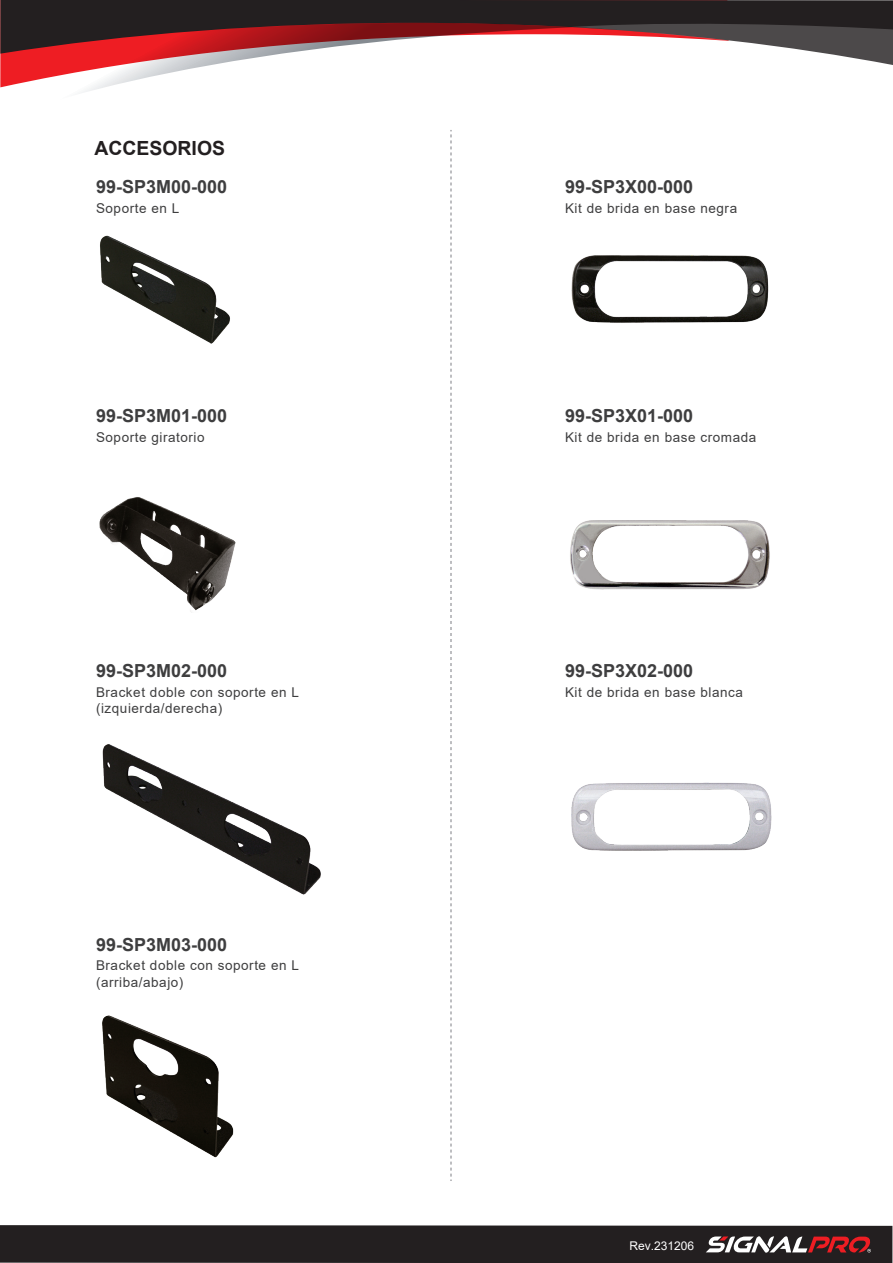
<style>
.page{position:relative;width:893px;height:1263px;background:#fff}
.page>*{position:absolute;margin:0;border:0;box-sizing:border-box;transform-origin:0 0}
.t1{font:700 19.5px "Arial";color:#231f20}
.t2{font:700 18px "Arial";color:#3e3e3f}
.t3{font:13.5px/16.5px "Arial";letter-spacing:.04em;color:#3e3e3f}
.t4{font:12px "Arial";color:#fff}
</style>
<div class="page">
<div style="left:0;top:0;width:893px;height:24px;background:#231f20"></div>
<svg style="left:572px;top:24px;width:321px;height:41px"></svg>
<svg style="left:0;top:23px;width:572px;height:70px"></svg>
<svg style="left:0;top:1225px;width:892px;height:38px;background:#2e2728"></svg>
<img style="left:102px;top:744px;width:219px;height:151px">
<img style="left:102px;top:1015px;width:132px;height:143px">
<img style="left:100px;top:235px;width:130px;height:109px">
<img style="left:99px;top:497px;width:137px;height:115px">
<svg style="left:450px;top:130px;width:2px;height:1051px"></svg>
<img style="left:571px;top:255px;width:198px;height:68px">
<img style="left:570px;top:520px;width:200px;height:70px">
<img style="left:571px;top:782px;width:201px;height:69px">
<h1 class="t1" style="left:95px;top:134px;width:132px">ACCESORIOS</h1>
<h2 class="t2" style="left:96px;top:174px;width:133px">99-SP3M00-000</h2>
<p class="t3" style="left:96px;top:200px;width:85px">Soporte en L</p>
<h2 class="t2" style="left:96px;top:403px;width:133px">99-SP3M01-000</h2>
<p class="t3" style="left:96px;top:429px;width:110px">Soporte giratorio</p>
<h2 class="t2" style="left:96px;top:658px;width:133px">99-SP3M02-000</h2>
<p class="t3" style="left:96px;top:684px;width:204px">Bracket doble con soporte en L (izquierda/derecha)</p>
<h2 class="t2" style="left:96px;top:932px;width:133px">99-SP3M03-000</h2>
<p class="t3" style="left:96px;top:957px;width:204px">Bracket doble con soporte en L (arriba/abajo)</p>
<h2 class="t2" style="left:565px;top:174px;width:130px">99-SP3X00-000</h2>
<p class="t3" style="left:565px;top:200px;width:174px">Kit de brida en base negra</p>
<h2 class="t2" style="left:565px;top:403px;width:130px">99-SP3X01-000</h2>
<p class="t3" style="left:565px;top:429px;width:193px">Kit de brida en base cromada</p>
<h2 class="t2" style="left:565px;top:658px;width:130px">99-SP3X02-000</h2>
<p class="t3" style="left:565px;top:684px;width:179px">Kit de brida en base blanca</p>
<p class="t4" style="left:629px;top:1237px;width:66px">Rev.231206</p>
</div>
